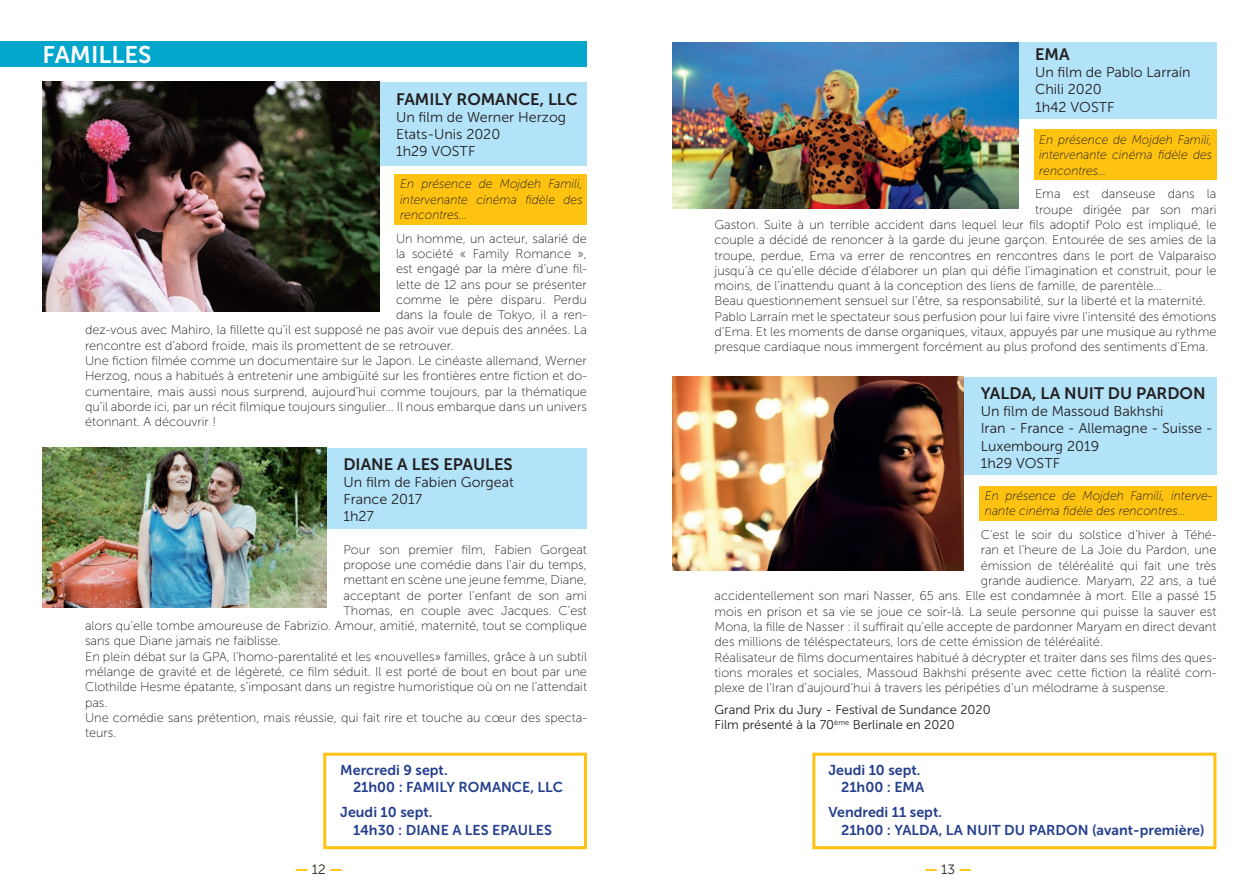
<style>
.page{position:relative;width:1259px;height:893px;background:#fff}
.page>*{position:absolute;margin:0;border:0;box-sizing:border-box;transform-origin:0 0}
.t1{font:24px "Museo Sans 700";color:#fff}
.t2{font:16.5px "Museo Sans 700";color:#231f20}
.t3{font:14.25px/17.1px "Museo Sans 300";color:#231f20}
.t4{font:14.25px/17.1px "Museo Sans 700";color:#253f8e}
.t5{font:14.25px "Museo Sans 900";color:#fec210}
.t6{font:12.75px "Museo Sans 100";color:#231f20}
.t7{font:italic 12.75px/15.3px "Museo Sans 100";color:#231f20;text-align:justify;scale:.95 1}
.t8{font:12.75px/15.3px "Museo Sans 300";color:#231f20}
.s1{font-family:"Museo Sans 300";font-size:13.5px;color:#231f20}
</style>
<div class="page">
<div style="left:979px;top:486px;width:237px;height:34px;background:#fec210"></div>
<div style="left:1033px;top:130px;width:183px;height:50px;background:#fec210"></div>
<div style="left:395px;top:174px;width:192px;height:51px;background:#fec210"></div>
<div style="left:323px;top:448px;width:264px;height:81px;background:#b3e3f9"></div>
<div style="left:309px;top:82px;width:278px;height:84px;background:#b3e3f9"></div>
<div style="left:957px;top:43px;width:259px;height:76px;background:#b3e3f9"></div>
<div style="left:0;top:41px;width:587px;height:26px;background:#00a6cc"></div>
<div style="left:857px;top:377px;width:359px;height:97px;background:#b3e3f9"></div>
<div style="left:812px;top:753px;width:404px;height:96px;border:3px solid #fec210"></div>
<div style="left:323px;top:753px;width:264px;height:96px;border:3px solid #fec210"></div>
<img style="left:43px;top:82px;width:336px;height:230px">
<img style="left:43px;top:448px;width:283px;height:159px">
<img style="left:672px;top:377px;width:291px;height:194px">
<img style="left:672px;top:43px;width:346px;height:165px">
<h1 class="t1" style="left:43px;top:41px;width:110px">FAMILLES</h1>
<p class="t2" style="left:396px;top:90px;width:183px">FAMILY ROMANCE, LLC</p>
<p class="t3" style="left:396px;top:108px;width:172px">Un film de Werner Herzog<br>Etats-Unis 2020<br>1h29 VOSTF</p>
<p class="t7" style="left:400px;top:176px;width:193px">En présence de Mojdeh Famili, intervenante cinéma fidèle des rencontres…</p>
<p class="t6" style="left:396px;top:232px;width:192px">Un homme, un acteur, salarié de</p>
<p class="t6" style="left:396px;top:247px;width:192px">la société « Family Romance »,</p>
<p class="t6" style="left:396px;top:262px;width:192px">est engagé par la mère d’une fil-</p>
<p class="t6" style="left:396px;top:277px;width:192px">lette de 12 ans pour se présenter</p>
<p class="t6" style="left:396px;top:293px;width:192px">comme le père disparu. Perdu</p>
<p class="t6" style="left:396px;top:308px;width:192px">dans la foule de Tokyo, il a ren-</p>
<p class="t6" style="left:85px;top:323px;width:503px">dez-vous avec Mahiro, la fillette qu’il est supposé ne pas avoir vue depuis des années. La</p>
<p class="t6" style="left:85px;top:339px;width:370px">rencontre est d’abord froide, mais ils promettent de se retrouver.</p>
<p class="t6" style="left:85px;top:354px;width:503px">Une fiction filmée comme un documentaire sur le Japon. Le cinéaste allemand, Werner</p>
<p class="t6" style="left:85px;top:369px;width:503px">Herzog, nous a habitués à entretenir une ambigüité sur les frontières entre fiction et do-</p>
<p class="t6" style="left:85px;top:385px;width:503px">cumentaire, mais aussi nous surprend, aujourd’hui comme toujours, par la thématique</p>
<p class="t6" style="left:85px;top:400px;width:503px">qu’il aborde ici, par un récit filmique toujours singulier… Il nous embarque dans un univers</p>
<p class="t6" style="left:85px;top:415px;width:133px">étonnant. A découvrir !</p>
<p class="t2" style="left:343px;top:455px;width:171px">DIANE A LES EPAULES</p>
<p class="t3" style="left:343px;top:474px;width:172px">Un film de Fabien Gorgeat<br>France 2017<br>1h27</p>
<p class="t6" style="left:343px;top:542px;width:245px">Pour son premier film, Fabien Gorgeat</p>
<p class="t6" style="left:343px;top:558px;width:245px">propose une comédie dans l’air du temps,</p>
<p class="t6" style="left:343px;top:573px;width:245px">mettant en scène une jeune femme, Diane,</p>
<p class="t6" style="left:343px;top:588px;width:245px">acceptant de porter l’enfant de son ami</p>
<p class="t6" style="left:343px;top:604px;width:245px">Thomas, en couple avec Jacques. C’est</p>
<p class="t6" style="left:85px;top:619px;width:503px">alors qu’elle tombe amoureuse de Fabrizio. Amour, amitié, maternité, tout se complique</p>
<p class="t6" style="left:85px;top:634px;width:197px">sans que Diane jamais ne faiblisse.</p>
<p class="t6" style="left:85px;top:650px;width:503px">En plein débat sur la GPA, l’homo-parentalité et les «nouvelles» familles, grâce à un subtil</p>
<p class="t6" style="left:85px;top:665px;width:503px">mélange de gravité et de légèreté, ce film séduit. Il est porté de bout en bout par une</p>
<p class="t6" style="left:85px;top:680px;width:503px">Clothilde Hesme épatante, s’imposant dans un registre humoristique où on ne l’attendait</p>
<p class="t6" style="left:85px;top:695px;width:24px">pas.</p>
<p class="t6" style="left:85px;top:711px;width:503px">Une comédie sans prétention, mais réussie, qui fait rire et touche au cœur des specta-</p>
<p class="t6" style="left:85px;top:726px;width:33px">teurs.</p>
<p class="t4" style="left:353px;top:761px;width:211px;text-indent:-13px">Mercredi 9 sept.<br>21h00 : FAMILY ROMANCE, LLC</p>
<p class="t4" style="left:353px;top:804px;width:200px;text-indent:-13px">Jeudi 10 sept.<br>14h30 : DIANE A LES EPAULES</p>
<p class="t2" style="left:1035px;top:45px;width:36px">EMA</p>
<p class="t3" style="left:1035px;top:64px;width:157px">Un film de Pablo Larraín<br>Chili 2020<br>1h42 VOSTF</p>
<p class="t7" style="left:1039px;top:132px;width:183px">En présence de Mojdeh Famili, intervenante cinéma fidèle des rencontres…</p>
<p class="t6" style="left:1035px;top:187px;width:183px">Ema est danseuse dans la</p>
<p class="t6" style="left:1035px;top:202px;width:183px">troupe dirigée par son mari</p>
<p class="t6" style="left:714px;top:218px;width:503px">Gaston. Suite à un terrible accident dans lequel leur fils adoptif Polo est impliqué, le</p>
<p class="t6" style="left:714px;top:233px;width:503px">couple a décidé de renoncer à la garde du jeune garçon. Entourée de ses amies de la</p>
<p class="t6" style="left:714px;top:248px;width:503px">troupe, perdue, Ema va errer de rencontres en rencontres dans le port de Valparaiso</p>
<p class="t6" style="left:714px;top:264px;width:503px">jusqu’à ce qu’elle décide d’élaborer un plan qui défie l’imagination et construit, pour le</p>
<p class="t6" style="left:714px;top:279px;width:449px">moins, de l’inattendu quant à la conception des liens de famille, de parentèle…</p>
<p class="t6" style="left:714px;top:294px;width:493px">Beau questionnement sensuel sur l’être, sa responsabilité, sur la liberté et la maternité.</p>
<p class="t6" style="left:714px;top:310px;width:503px">Pablo Larraín met le spectateur sous perfusion pour lui faire vivre l’intensité des émotions</p>
<p class="t6" style="left:714px;top:325px;width:503px">d’Ema. Et les moments de danse organiques, vitaux, appuyés par une musique au rythme</p>
<p class="t6" style="left:714px;top:340px;width:495px">presque cardiaque nous immergent forcément au plus profond des sentiments d’Ema.</p>
<p class="t2" style="left:980px;top:384px;width:226px">YALDA, LA NUIT DU PARDON</p>
<p class="t3" style="left:980px;top:403px;width:234px">Un film de Massoud Bakhshi<br>Iran - France - Allemagne - Suisse -<br>Luxembourg 2019<br>1h29 VOSTF</p>
<p class="t7" style="left:985px;top:488px;width:241px">En présence de Mojdeh Famili, interve&shy;nante cinéma fidèle des rencontres…</p>
<p class="t6" style="left:980px;top:528px;width:237px">C’est le soir du solstice d’hiver à Téhé-</p>
<p class="t6" style="left:980px;top:543px;width:237px">ran et l’heure de La Joie du Pardon, une</p>
<p class="t6" style="left:980px;top:559px;width:237px">émission de téléréalité qui fait une très</p>
<p class="t6" style="left:980px;top:574px;width:237px">grande audience. Maryam, 22 ans, a tué</p>
<p class="t6" style="left:714px;top:589px;width:503px">accidentellement son mari Nasser, 65 ans. Elle est condamnée à mort. Elle a passé 15</p>
<p class="t6" style="left:714px;top:604px;width:503px">mois en prison et sa vie se joue ce soir-là. La seule personne qui puisse la sauver est</p>
<p class="t6" style="left:714px;top:620px;width:503px">Mona, la fille de Nasser : il suffirait qu’elle accepte de pardonner Maryam en direct devant</p>
<p class="t6" style="left:714px;top:635px;width:390px">des millions de téléspectateurs, lors de cette émission de téléréalité.</p>
<p class="t6" style="left:714px;top:650px;width:503px">Réalisateur de films documentaires habitué à décrypter et traiter dans ses films des ques-</p>
<p class="t6" style="left:714px;top:666px;width:503px">tions morales et sociales, Massoud Bakhshi présente avec cette fiction la réalité com-</p>
<p class="t6" style="left:714px;top:681px;width:455px">plexe de l’Iran d’aujourd’hui à travers les péripéties d’un mélodrame à suspense.</p>
<p class="t8" style="left:714px;top:702px;width:278px">Grand Prix du Jury - Festival de Sundance 2020<br>Film présenté à la 70<sup>ème</sup> Berlinale en 2020</p>
<p class="t4" style="left:828px;top:761px;width:97px;text-align:right">Jeudi 10 sept.<br>21h00 : EMA</p>
<p class="t4" style="left:841px;top:804px;width:365px;text-indent:-13px">Vendredi 11 sept.<br>21h00 : YALDA, LA NUIT DU PARDON (avant-première)</p>
<p class="t5" style="left:295px;top:861px;width:49px">— <span class="s1">12</span> —</p>
<p class="t5" style="left:924px;top:861px;width:49px">— <span class="s1">13</span> —</p>
</div>
